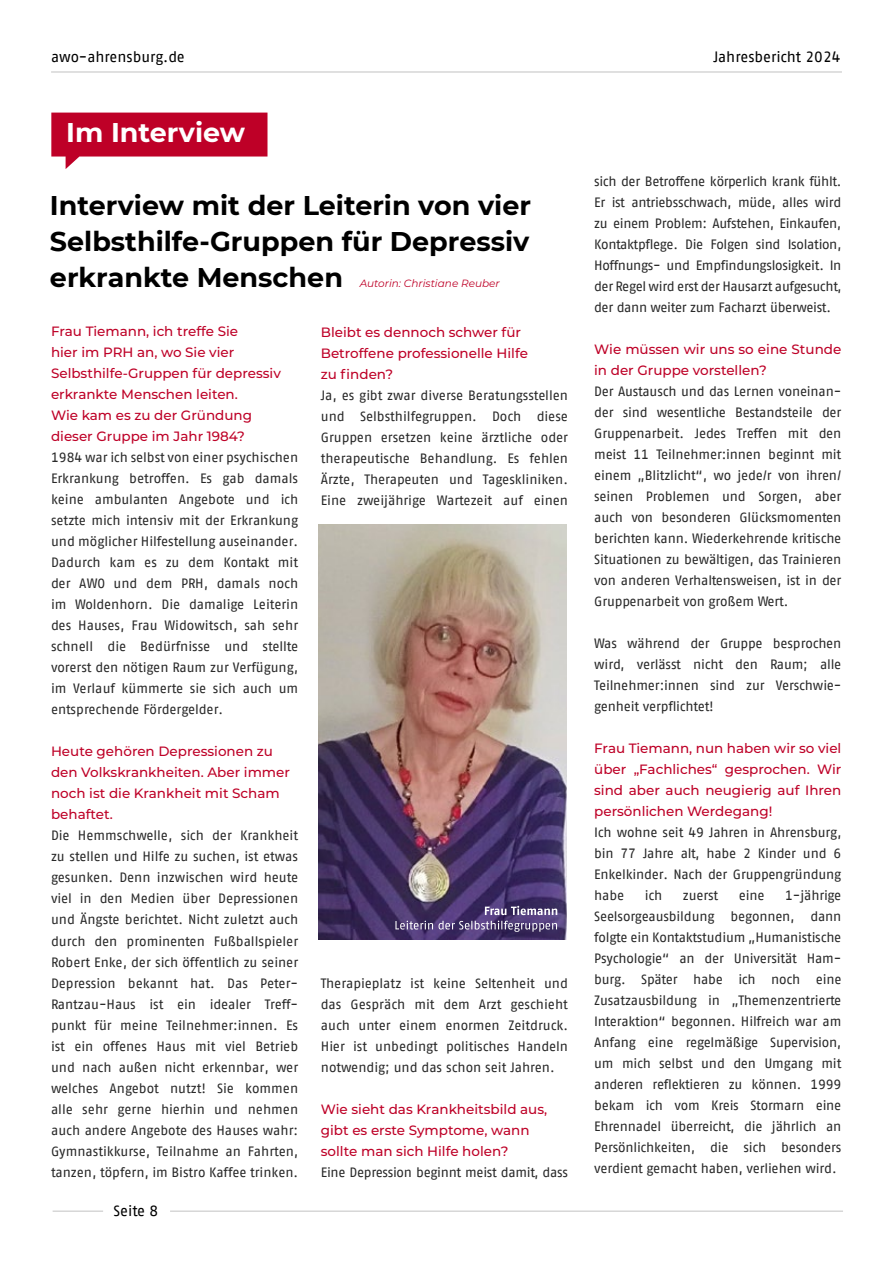
<style>
.page{position:relative;width:893px;height:1263px;background:#fff}
.page>*{position:absolute;margin:0;border:0;box-sizing:border-box;transform-origin:0 0}
.t1{font:700 27px/36px "Montserrat";color:#000;text-align:justify}
.t2{font:700 27px "Montserrat";color:#fff}
.t3{font:15px "AWO Fago Office";color:#000}
.t4{font:13.5px/21px "AWO Fago Office";letter-spacing:-.01em;color:#292929;text-align:justify}
.t5{font:500 13.5px/21px "Montserrat";color:#be0027}
.t6{font:italic 10.5px "Montserrat";color:#be0027}
</style>
<div class="page">
<hr style="left:170px;top:1210px;width:673px;height:2px;background:#d6d6d6">
<hr style="left:53px;top:1210px;width:50px;height:2px;background:#d6d6d6">
<svg style="left:51px;top:113px;width:216px;height:56px"></svg>
<img style="left:319px;top:524px;width:248px;height:416px">
<hr style="left:51px;top:71px;width:791px;height:2px;background:#d6d6d6">
<svg style="left:395px;top:921px;width:162px;height:11px;background:#6f608d"></svg>
<svg style="left:485px;top:906px;width:72px;height:9px"></svg>
<p class="t3" style="left:51px;top:48px;width:135px">awo-ahrensburg.de</p>
<p class="t3" style="left:713px;top:48px;width:129px">Jahresbericht 2024</p>
<h1 class="t2" style="left:66px;top:113px;width:181px">Im Interview</h1>
<h1 class="t1" style="left:50px;top:186px;width:482px">Interview mit der Leiterin von vier Selbsthilfe-Gruppen für Depressiv erkrankte Menschen</h1>
<p class="t6" style="left:360px;top:276px;width:142px">Autorin: Christiane Reuber</p>
<p class="t5" style="left:51px;top:320px;width:231px">Frau Tiemann, ich treffe Sie<br>hier im PRH an, wo Sie vier<br>Selbsthilfe-Gruppen für depressiv erkrankte Menschen leiten.<br>Wie kam es zu der Gründung dieser Gruppe im Jahr 1984?</p>
<p class="t4" style="left:51px;top:447px;width:249px">1984 war ich selbst von einer psychischen Erkrankung betroffen. Es gab damals keine ambulanten Angebote und ich setzte mich intensiv mit der Erkrankung und möglicher Hilfestellung auseinander.<br>Dadurch kam es zu dem Kontakt mit der AWO und dem PRH, damals noch im Woldenhorn. Die damalige Leiterin des Hauses, Frau Widowitsch, sah sehr schnell die Bedürfnisse und stellte vorerst den nötigen Raum zur Verfügung, im Verlauf kümmerte sie sich auch um entsprechende Fördergelder.</p>
<p class="t5" style="left:51px;top:740px;width:241px">Heute gehören Depressionen zu den Volkskrankheiten. Aber immer noch ist die Krankheit mit Scham behaftet.</p>
<p class="t4" style="left:51px;top:825px;width:249px">Die Hemmschwelle, sich der Krankheit zu stellen und Hilfe zu suchen, ist etwas gesunken. Denn inzwischen wird heute viel in den Medien über Depressionen und Ängste berichtet. Nicht zuletzt auch durch den prominenten Fußballspieler Robert Enke, der sich öffentlich zu seiner Depression bekannt hat. Das Peter-Rantzau-Haus ist ein idealer Treff&shy;punkt für meine Teilnehmer:innen. Es ist ein offenes Haus mit viel Betrieb und nach außen nicht erkennbar, wer welches Angebot nutzt! Sie kommen alle sehr gerne hierhin und nehmen auch andere Angebote des Hauses wahr:<br>Gymnastikkurse, Teilnahme an Fahrten, tanzen, töpfern, im Bistro Kaffee trinken.</p>
<p class="t3" style="left:113px;top:1202px;width:46px">Seite 8</p>
<p class="t5" style="left:321px;top:321px;width:209px">Bleibt es dennoch schwer für<br>Betroffene professionelle Hilfe zu finden?</p>
<p class="t4" style="left:321px;top:384px;width:249px">Ja, es gibt zwar diverse Beratungsstellen und Selbsthilfegruppen. Doch diese Gruppen ersetzen keine ärztliche oder therapeutische Behandlung. Es fehlen Ärzte, Therapeuten und Tageskliniken.<br>Eine zweijährige Wartezeit auf einen</p>
<p class="t4" style="left:321px;top:972px;width:249px">Therapieplatz ist keine Seltenheit und das Gespräch mit dem Arzt geschieht auch unter einem enormen Zeitdruck.<br>Hier ist unbedingt politisches Handeln notwendig; und das schon seit Jahren.</p>
<p class="t5" style="left:321px;top:1098px;width:228px">Wie sieht das Krankheitsbild aus, gibt es erste Symptome, wann sollte man sich Hilfe holen?</p>
<p class="t4" style="left:321px;top:1161px;width:249px">Eine Depression beginnt meist damit, dass</p>
<p class="t4" style="left:594px;top:171px;width:249px">sich der Betroffene körperlich krank fühlt.<br>Er ist antriebsschwach, müde, alles wird zu einem Problem: Aufstehen, Einkaufen, Kontaktpflege. Die Folgen sind Isolation, Hoffnungs- und Empfindungslosigkeit. In der Regel wird erst der Hausarzt aufgesucht, der dann weiter zum Facharzt überweist.</p>
<p class="t5" style="left:594px;top:338px;width:249px">Wie müssen wir uns so eine Stunde in der Gruppe vorstellen?</p>
<p class="t4" style="left:594px;top:381px;width:249px">Der Austausch und das Lernen voneinan&shy;der sind wesentliche Bestandsteile der Gruppenarbeit. Jedes Treffen mit den meist 11 Teilnehmer:innen beginnt mit einem „Blitzlicht“, wo jede/r von ihren/ seinen Problemen und Sorgen, aber auch von besonderen Glücksmomenten berichten kann. Wiederkehrende kritische Situationen zu bewältigen, das Trainieren von anderen Verhaltensweisen, ist in der Gruppenarbeit von großem Wert.</p>
<p class="t4" style="left:594px;top:633px;width:249px">Was während der Gruppe besprochen wird, verlässt nicht den Raum; alle Teilnehmer:innen sind zur Verschwie&shy;genheit verpflichtet!</p>
<p class="t5" style="left:594px;top:737px;width:249px;text-align:justify">Frau Tiemann, nun haben wir so viel über „Fachliches“ gesprochen. Wir sind aber auch neugierig auf Ihren persönlichen Werdegang!</p>
<p class="t4" style="left:594px;top:822px;width:249px">Ich wohne seit 49 Jahren in Ahrensburg, bin 77 Jahre alt, habe 2 Kinder und 6<br>Enkelkinder. Nach der Gruppengründung habe</p>
<p class="t4" style="left:594px;top:885px;width:249px;text-indent:191px">1-jährige Seelsorgeausbildung begonnen, dann folgte ein Kontaktstudium „Humanistische Psychologie“ an der Universität Ham&shy;burg. Später habe ich noch eine Zusatzausbildung in „Themenzentrierte Interaktion“ begonnen. Hilfreich war am Anfang eine regelmäßige Supervision, um mich selbst und den Umgang mit anderen reflektieren zu können. 1999 bekam ich vom Kreis Stormarn eine Ehrennadel überreicht, die jährlich an Persönlichkeiten, die sich besonders verdient gemacht haben, verliehen wird.</p>
<p class="t4" style="left:645px;top:885px;width:19px">ich</p>
<p class="t4" style="left:683px;top:885px;width:37px">zuerst</p>
<p class="t4" style="left:739px;top:885px;width:27px">eine</p>
</div>
